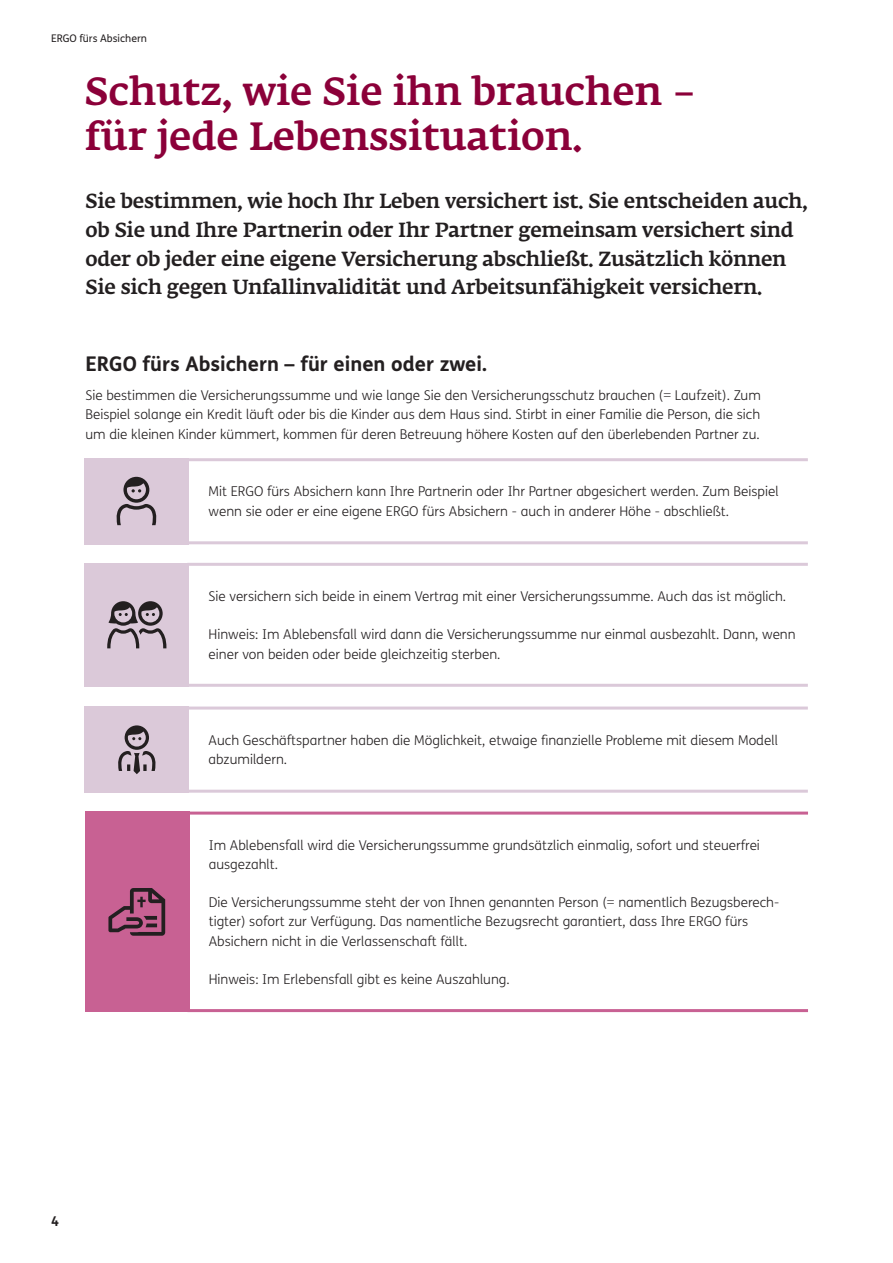
<style>
.page{position:relative;width:893px;height:1263px;background:#fff}
.page>*{position:absolute;margin:0;border:0;box-sizing:border-box;transform-origin:0 0}
.t1{font:500 39px "Fedra Serif A Pro";color:#8b0039}
.Subline_Fedra_Medium_13_5pt{font:500 20.25px/28.7px "Fedra Serif A Pro";letter-spacing:-.01em;color:#231f20}
.Subline_FS_Me_Bold_13_5pt{font:700 20.25px "FS Me";color:#231f20}
.Copy_FS_Me_Light_9pt{font:300 13.5px/19.2px "FS Me";color:#231f20}
.Page_number_left_FS_Me_Bold_9pt{font:700 13.5px "FS Me";color:#231f20}
.Column_title_left_FS_Me_Regular_7pt{font:10.5px "FS Me";color:#231f20}
</style>
<div class="page">
<div style="left:85px;top:458px;width:104px;height:87px;background:#dbc9d9"></div>
<hr style="left:187px;top:541px;width:621px;height:3px;background:#dbc9d9">
<hr style="left:187px;top:458px;width:621px;height:3px;background:#dbc9d9">
<svg style="left:116px;top:477px;width:41px;height:48px"></svg>
<div style="left:85px;top:563px;width:104px;height:124px;background:#dbc9d9"></div>
<hr style="left:187px;top:684px;width:621px;height:3px;background:#dbc9d9">
<hr style="left:187px;top:563px;width:621px;height:3px;background:#dbc9d9">
<svg style="left:107px;top:601px;width:59px;height:47px"></svg>
<div style="left:85px;top:706px;width:104px;height:87px;background:#dbc9d9"></div>
<hr style="left:187px;top:790px;width:621px;height:3px;background:#dbc9d9">
<hr style="left:187px;top:706px;width:621px;height:3px;background:#dbc9d9">
<svg style="left:118px;top:725px;width:38px;height:49px"></svg>
<div style="left:85px;top:811px;width:105px;height:201px;background:#c86193"></div>
<hr style="left:187px;top:1009px;width:621px;height:3px;background:#c86193">
<hr style="left:187px;top:811px;width:621px;height:3px;background:#c86193">
<svg style="left:108px;top:888px;width:57px;height:48px"></svg>
<p class="Column_title_left_FS_Me_Regular_7pt" style="left:51px;top:31px;width:97px">ERGO fürs Absichern</p>
<p class="t1" style="left:85px;top:69px;width:613px">Schutz, wie Sie ihn brauchen –</p>
<p class="t1" style="left:85px;top:113px;width:499px">für jede Lebenssituation.</p>
<p class="Subline_Fedra_Medium_13_5pt" style="left:85px;top:187px;width:724px">Sie bestimmen, wie hoch Ihr Leben versichert ist. Sie entscheiden auch, ob Sie und Ihre Partnerin oder Ihr Partner gemeinsam versichert sind oder ob jeder eine eigene Versicherung abschließt. Zusätzlich können Sie sich gegen Unfallinvalidität und Arbeitsunfähigkeit versichern.</p>
<p class="Subline_FS_Me_Bold_13_5pt" style="left:85px;top:348px;width:403px">ERGO fürs Absichern – für einen oder zwei.</p>
<p class="Copy_FS_Me_Light_9pt" style="left:85px;top:386px;width:677px">Sie bestimmen die Versicherungssumme und wie lange Sie den Versicherungsschutz brauchen (= Laufzeit). Zum</p>
<p class="Copy_FS_Me_Light_9pt" style="left:85px;top:405px;width:676px">Beispiel solange ein Kredit läuft oder bis die Kinder aus dem Haus sind. Stirbt in einer Familie die Person, die sich</p>
<p class="Copy_FS_Me_Light_9pt" style="left:85px;top:424px;width:676px">um die kleinen Kinder kümmert, kommen für deren Betreuung höhere Kosten auf den überlebenden Partner zu.</p>
<p class="Copy_FS_Me_Light_9pt" style="left:209px;top:482px;width:571px">Mit ERGO fürs Absichern kann Ihre Partnerin oder Ihr Partner abgesichert werden. Zum Beispiel wenn sie oder er eine eigene ERGO fürs Absichern - auch in anderer Höhe - abschließt.</p>
<p class="Copy_FS_Me_Light_9pt" style="left:209px;top:586px;width:579px">Sie versichern sich beide in einem Vertrag mit einer Versicherungssumme. Auch das ist möglich.</p>
<p class="Copy_FS_Me_Light_9pt" style="left:209px;top:625px;width:588px">Hinweis: Im Ablebensfall wird dann die Versicherungssumme nur einmal ausbezahlt. Dann, wenn einer von beiden oder beide gleichzeitig sterben.</p>
<p class="Copy_FS_Me_Light_9pt" style="left:209px;top:730px;width:571px">Auch Geschäftspartner haben die Möglichkeit, etwaige finanzielle Probleme mit diesem Modell abzumildern.</p>
<p class="Page_number_left_FS_Me_Bold_9pt" style="left:51px;top:1211px;width:9px">4</p>
<p class="Copy_FS_Me_Light_9pt" style="left:209px;top:835px;width:553px">Im Ablebensfall wird die Versicherungssumme grundsätzlich einmalig, sofort und steuerfrei ausgezahlt.</p>
<p class="Copy_FS_Me_Light_9pt" style="left:209px;top:892px;width:572px">Die Versicherungssumme steht der von Ihnen genannten Person (= namentlich Bezugsberech&shy;tigter) sofort zur Verfügung. Das namentliche Bezugsrecht garantiert, dass Ihre ERGO fürs</p>
<p class="Copy_FS_Me_Light_9pt" style="left:209px;top:931px;width:260px">Absichern nicht in die Verlassenschaft fällt.</p>
<p class="Copy_FS_Me_Light_9pt" style="left:209px;top:969px;width:302px">Hinweis: Im Erlebensfall gibt es keine Auszahlung.</p>
</div>
